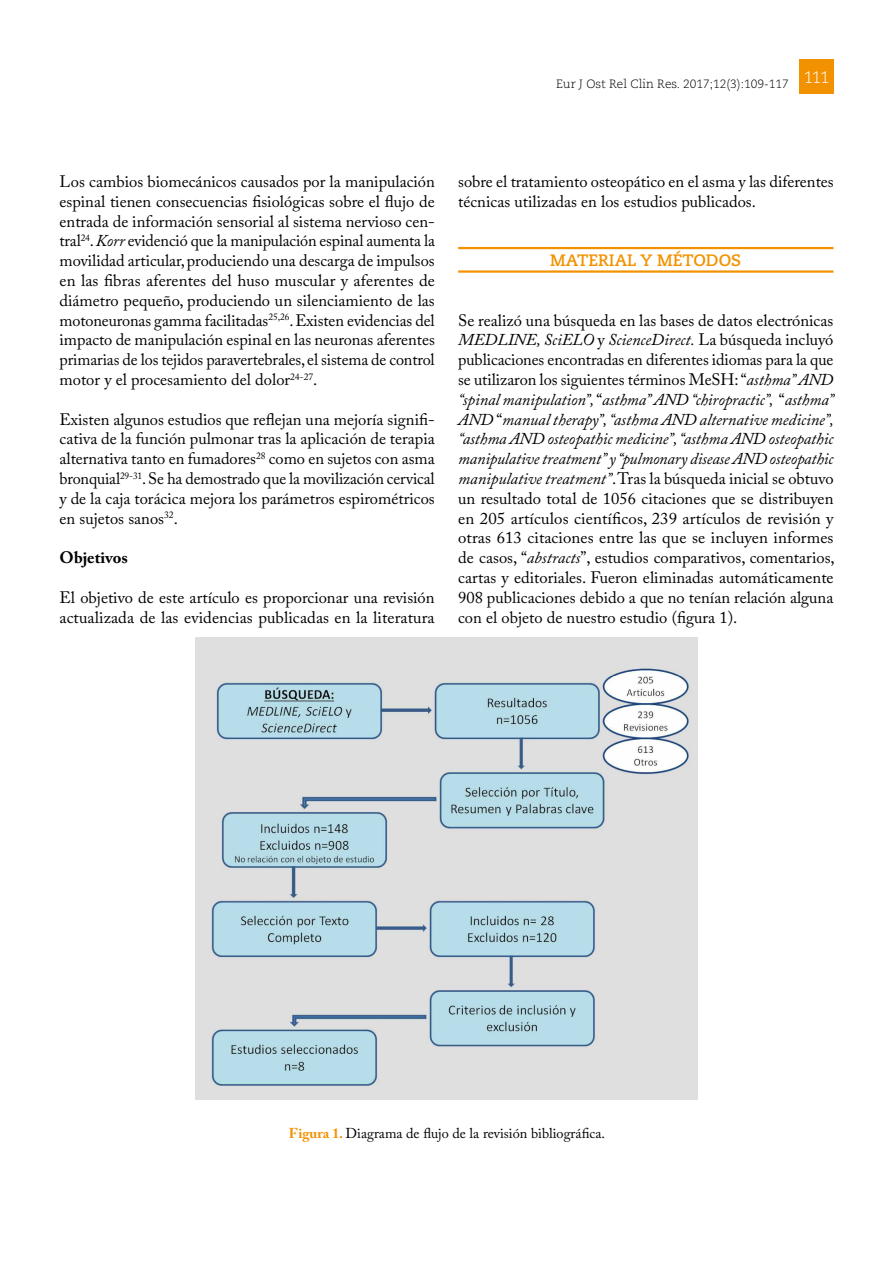
<style>
.page{position:relative;width:893px;height:1263px;background:#fff}
.page>*{position:absolute;margin:0;border:0;box-sizing:border-box;transform-origin:0 0}
.t1{font:16.5px/19.8px "Adobe Caslon Pro";color:#000;text-align:justify}
.t2{font:700 16.5px "Caecilia LT Std";color:#f39200}
.t3{font:700 16.5px "Adobe Caslon Pro";color:#000}
.t4{font:300 16.5px "Caecilia LT Std";color:#fff}
.t5{font:14.25px "Adobe Caslon Pro";color:#000}
.t6{font:300 12px "Caecilia LT Std";color:#000}
.s1{font-style:italic}
.s2{font-weight:700;color:#f39200}
</style>
<div class="page">
<div style="left:799px;top:60px;width:34px;height:34px;background:#f39200"></div>
<hr style="left:458px;top:247px;width:375px;height:2px;background:#f39200">
<hr style="left:458px;top:270px;width:375px;height:3px;background:#f39200">
<img style="left:196px;top:638px;width:501px;height:461px">
<p class="t6" style="left:556px;top:77px;width:234px">Eur J Ost Rel Clin Res. 2017;12(3):109-117</p>
<p class="t4" style="left:804px;top:68px;width:27px">111</p>
<p class="t1" style="left:60px;top:171px;width:377px">Los cambios biomecánicos causados por la manipulación espinal tienen consecuencias fisiológicas sobre el flujo de entrada de información sensorial al sistema nervioso cen&shy;tral<sup>24</sup>. <span class="s1">Korr</span> evidenció que la manipulación espinal aumenta la movilidad articular, produciendo una descarga de impulsos en las fibras aferentes del huso muscular y aferentes de diámetro pequeño, produciendo un silenciamiento de las motoneuronas gamma facilitadas<sup>25,26</sup>. Existen evidencias del impacto de manipulación espinal en las neuronas aferentes primarias de los tejidos paravertebrales, el sistema de control motor y el procesamiento del dolor<sup>24-27</sup>.</p>
<p class="t1" style="left:60px;top:409px;width:377px">Existen algunos estudios que reflejan una mejoría signifi&shy;cativa de la función pulmonar tras la aplicación de terapia alternativa tanto en fumadores<sup>28</sup> como en sujetos con asma bronquial<sup>29-31</sup>. Se ha demostrado que la movilización cervical y de la caja torácica mejora los parámetros espirométricos en sujetos sanos<sup>32</sup>.</p>
<p class="t3" style="left:60px;top:548px;width:70px">Objetivos</p>
<p class="t1" style="left:60px;top:587px;width:377px">El objetivo de este artículo es proporcionar una revisión actualizada de las evidencias publicadas en la literatura</p>
<p class="t1" style="left:458px;top:171px;width:377px">sobre el tratamiento osteopático en el asma y las diferentes técnicas utilizadas en los estudios publicados.</p>
<p class="t2" style="left:550px;top:251px;width:193px">MATERIAL Y MÉTODOS</p>
<p class="t1" style="left:458px;top:310px;width:378px">Se realizó una búsqueda en las bases de datos electrónicas <span class="s1">MEDLINE, SciELO</span> y <span class="s1">ScienceDirect.</span> La búsqueda incluyó publicaciones encontradas en diferentes idiomas para la que se utilizaron los siguientes términos MeSH: “<span class="s1">asthma” AND “spinal manipulation”,</span> “<span class="s1">asthma” AND “chiropractic”,</span> “<span class="s1">asthma” AND</span> “<span class="s1">manual therapy”, “asthma AND alternative medicine”, “asthma AND osteopathic medicine”, “asthma AND osteopathic manipulative treatment” y “pulmonary disease AND osteopathic manipulative treatment”</span>. Tras la búsqueda inicial se obtuvo un resultado total de 1056 citaciones que se distribuyen en 205 artículos científicos, 239 artículos de revisión y otras 613 citaciones entre las que se incluyen informes de casos, “<span class="s1">abstracts</span>”, estudios comparativos, comentarios, cartas y editoriales. Fueron eliminadas automáticamente 908 publicaciones debido a que no tenían relación alguna con el objeto de nuestro estudio (figura 1).</p>
<p class="t5" style="left:289px;top:1124px;width:318px"><span class="s2">Figura 1.</span> Diagrama de flujo de la revisión bibliográfica.</p>
</div>
